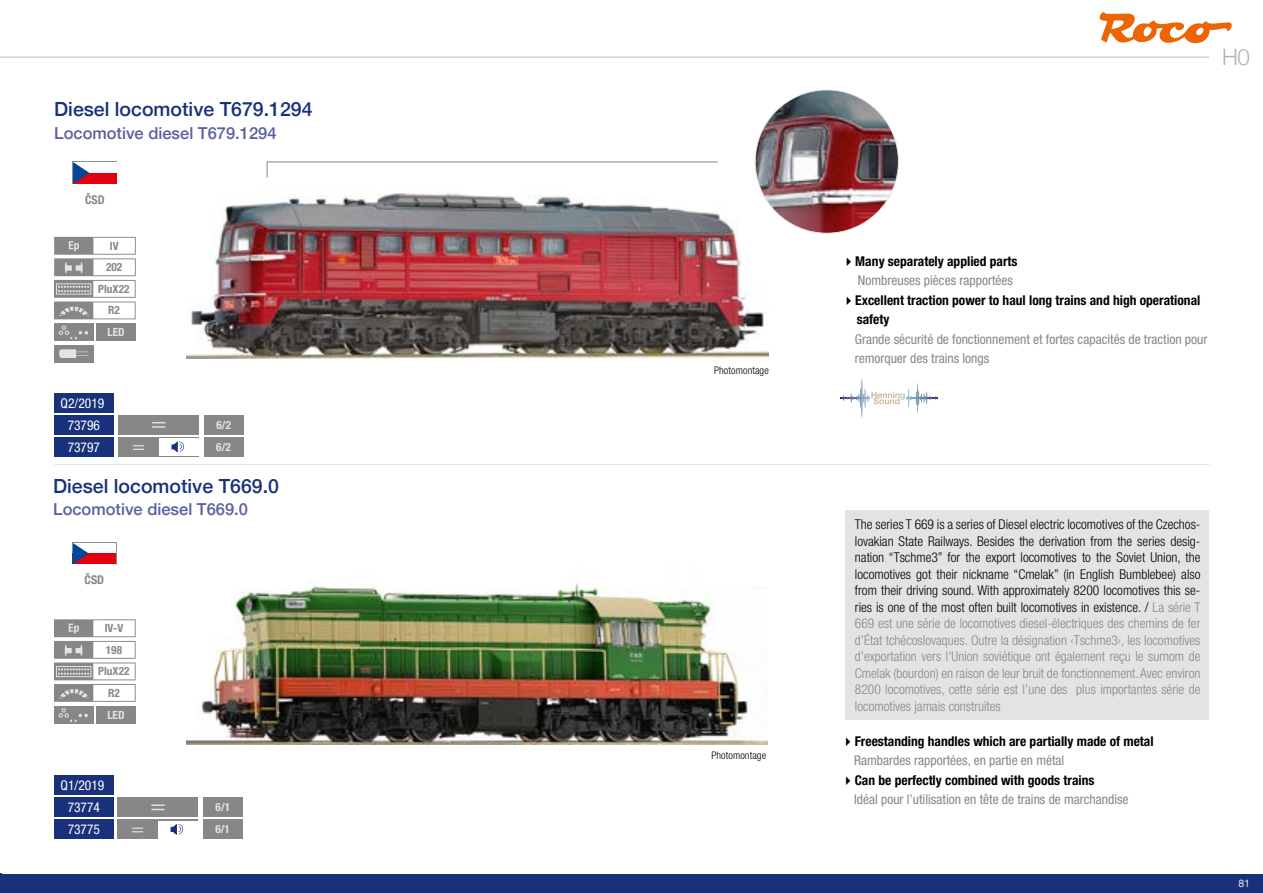
<style>
.page{position:relative;width:1263px;height:893px;background:#fff}
.page>*{position:absolute;margin:0;border:0;box-sizing:border-box;transform-origin:0 0}
.t1{font:300 22.5px "Helvetica Neue";color:#b1b2b3}
.t2{font:500 19.5px "Helvetica Neue";color:#19317b}
.t3{font:500 16.5px "Helvetica Neue";color:#59609e}
.t4{font:300 condensed 13.5px/16.5px "Helvetica Neue LT Std";color:#000;text-align:justify}
.t5{font:700 condensed 13.5px/19.5px "Helvetica Neue LT Std";color:#000}
.t6{font:condensed 13.5px/19.5px "Helvetica Neue LT Std";color:#878786}
.t7{font:condensed 13.5px "Helvetica Neue LT Std";color:#fff}
.t8{font:700 condensed 12px "Helvetica Neue";color:#878786}
.t9{font:700 condensed 11.4px "Helvetica Neue LT Std";color:#878786}
.t10{font:700 condensed 11.4px "Helvetica Neue LT Std";color:#e3e3e3}
.t11{font:300 condensed 10.5px "Helvetica Neue LT Std";letter-spacing:.01em;color:#000}
.t12{font:10.5px "Helvetica Neue";color:#ececed}
.s1{font-weight:400;color:#878786}
.s2{color:#878786}
.s3{color:#000}
.s4{font-weight:700;color:#000}
</style>
<div class="page">
<hr style="left:0;top:57px;width:1263px;height:1px;background:#bdbebe">
<div style="left:1px;top:874px;width:1262px;height:19px;background:#19317b"></div>
<div style="left:1209px;top:43px;width:54px;height:34px;background:#fff"></div>
<svg style="left:1099px;top:12px;width:133px;height:32px"></svg>
<svg style="left:0;top:874px;width:1px;height:19px"></svg>
<svg style="left:54px;top:237px;width:82px;height:82px"></svg>
<hr style="left:55px;top:464px;width:1154px;height:1px;background:#e3e3e3">
<div style="left:119px;top:415px;width:80px;height:19px;background:#878786"></div>
<svg style="left:152px;top:422px;width:13px;height:6px"></svg>
<div style="left:118px;top:798px;width:80px;height:19px;background:#878786"></div>
<svg style="left:151px;top:804px;width:14px;height:6px"></svg>
<div style="left:54px;top:437px;width:60px;height:19px;background:#19317b"></div>
<div style="left:54px;top:415px;width:60px;height:19px;background:#19317b"></div>
<div style="left:54px;top:393px;width:60px;height:19px;background:#19317b"></div>
<div style="left:119px;top:437px;width:80px;height:19px;background:#878786"></div>
<div style="left:159px;top:438px;width:39px;height:18px;background:#fff"></div>
<svg style="left:171px;top:441px;width:13px;height:12px"></svg>
<svg style="left:133px;top:445px;width:11px;height:5px"></svg>
<div style="left:118px;top:820px;width:80px;height:19px;background:#878786"></div>
<div style="left:158px;top:821px;width:39px;height:17px;background:#fff"></div>
<svg style="left:171px;top:824px;width:12px;height:11px"></svg>
<svg style="left:132px;top:828px;width:11px;height:4px"></svg>
<div style="left:204px;top:415px;width:39px;height:19px;background:#878786"></div>
<div style="left:203px;top:798px;width:40px;height:19px;background:#878786"></div>
<div style="left:204px;top:437px;width:39px;height:19px;background:#878786"></div>
<div style="left:203px;top:820px;width:39px;height:19px;background:#878786"></div>
<img style="left:186px;top:186px;width:583px;height:173px">
<div style="left:54px;top:820px;width:60px;height:19px;background:#19317b"></div>
<div style="left:54px;top:798px;width:60px;height:19px;background:#19317b"></div>
<div style="left:54px;top:776px;width:60px;height:19px;background:#19317b"></div>
<div style="left:73px;top:173px;width:44px;height:11px;background:#e3000f"></div>
<svg style="left:73px;top:162px;width:16px;height:22px"></svg>
<div style="left:97px;top:323px;width:39px;height:18px;background:#878786"></div>
<div style="left:54px;top:345px;width:39px;height:18px;background:#878786"></div>
<svg style="left:59px;top:349px;width:29px;height:9px"></svg>
<div style="left:54px;top:323px;width:39px;height:18px;background:#878786"></div>
<svg style="left:59px;top:326px;width:29px;height:14px"></svg>
<hr style="left:906px;top:398px;width:32px;height:1px;background:#2f2a73">
<svg style="left:841px;top:378px;width:96px;height:40px"></svg>
<svg style="left:72px;top:542px;width:45px;height:23px"></svg>
<div style="left:72px;top:543px;width:44px;height:21px;background:#fff"></div>
<div style="left:72px;top:553px;width:44px;height:11px;background:#e3000f"></div>
<svg style="left:72px;top:543px;width:17px;height:21px"></svg>
<svg style="left:54px;top:619px;width:82px;height:83px"></svg>
<div style="left:96px;top:706px;width:40px;height:18px;background:#878786"></div>
<div style="left:54px;top:706px;width:39px;height:18px;background:#878786"></div>
<svg style="left:59px;top:708px;width:29px;height:14px"></svg>
<div style="left:845px;top:510px;width:364px;height:210px;background:#e3e3e3"></div>
<img style="left:187px;top:583px;width:580px;height:161px">
<div style="left:699px;top:567px;width:87px;height:19px;background:#fff"></div>
<img style="left:755px;top:90px;width:143px;height:143px;border-radius:72px">
<svg style="left:266px;top:161px;width:452px;height:17px"></svg>
<h2 class="t2" style="left:54px;top:94px;width:260px">Diesel locomotive T679.1294</h2>
<p class="t3" style="left:54px;top:120px;width:224px">Locomotive diesel T679.1294</p>
<p class="t8" style="left:85px;top:189px;width:21px">ČSD</p>
<p class="t9" style="left:110px;top:239px;width:10px">IV</p>
<p class="t9" style="left:106px;top:260px;width:18px">202</p>
<p class="t9" style="left:98px;top:282px;width:33px">PluX22</p>
<p class="t9" style="left:108px;top:303px;width:13px">R2</p>
<p class="t10" style="left:108px;top:325px;width:19px">LED</p>
<p class="t7" style="left:61px;top:395px;width:45px">Q2/2019</p>
<p class="t7" style="left:68px;top:417px;width:34px">73796</p>
<p class="t7" style="left:68px;top:439px;width:34px">73797</p>
<p class="t10" style="left:216px;top:418px;width:16px">6/2</p>
<p class="t10" style="left:216px;top:440px;width:16px">6/2</p>
<h2 class="t2" style="left:53px;top:470px;width:227px">Diesel locomotive T669.0</h2>
<p class="t3" style="left:53px;top:496px;width:196px">Locomotive diesel T669.0</p>
<p class="t8" style="left:85px;top:570px;width:21px">ČSD</p>
<p class="t9" style="left:105px;top:621px;width:20px">IV-V</p>
<p class="t9" style="left:106px;top:643px;width:18px">198</p>
<p class="t9" style="left:98px;top:664px;width:33px">PluX22</p>
<p class="t10" style="left:107px;top:708px;width:19px">LED</p>
<p class="t9" style="left:108px;top:686px;width:13px">R2</p>
<p class="t7" style="left:61px;top:777px;width:45px">Q1/2019</p>
<p class="t7" style="left:68px;top:800px;width:34px">73774</p>
<p class="t7" style="left:68px;top:822px;width:34px">73775</p>
<p class="t10" style="left:216px;top:800px;width:16px">6/1</p>
<p class="t10" style="left:215px;top:822px;width:16px">6/1</p>
<p class="t11" style="left:714px;top:364px;width:56px">Photomontage</p>
<p class="t11" style="left:711px;top:749px;width:56px">Photomontage</p>
<h1 class="t1" style="left:1222px;top:39px;width:29px">H0</h1>
<p class="t5" style="left:858px;top:251px;width:161px;text-indent:-16px">✔Many separately applied parts<br><span class="s1">Nombreuses pièces rapportées</span></p>
<p class="t5" style="left:857px;top:290px;width:345px;text-indent:-15px">✔Excellent traction power to haul long trains and high operational safety</p>
<p class="t6" style="left:855px;top:329px;width:354px">Grande sécurité de fonctionnement et fortes capacités de traction pour remorquer des trains longs</p>
<p class="t4" style="left:855px;top:516px;width:347px">The series T 669 is a series of Diesel electric locomotives of the Czechos&shy;lovakian State Railways. Besides the derivation from the series desig&shy;nation “Tschme3” for the export locomotives to the Soviet Union, the locomotives got their nickname “Cmelak” (in English Bumblebee) also from their driving sound. With approximately 8200 locomotives this se&shy;ries is one of the most often built locomotives in existence. / <span class="s2">La série T 669 est une série de locomotives diesel-électriques des chemins de fer d’État tchécoslovaques. Outre la désignation ‹Tschme3›, les locomotives d'exportation vers l'Union soviétique ont également reçu le surnom de Cmelak (bourdon) en raison de leur bruit de fonctionnement. Avec environ 8200 locomotives, cette série est l’une des plus importantes série de locomotives jamais construites</span></p>
<p class="t5" style="left:854px;top:731px;width:301px;text-indent:-13px">✔Freestanding handles which are partially made of metal<br><span class="s1">Rambardes rapportées, en partie en métal</span></p>
<p class="t6" style="left:854px;top:770px;width:276px;text-indent:-13px"><span class="s3">✔</span><span class="s4">Can be perfectly combined with goods trains<br></span>Idéal pour l’utilisation en tête de trains de marchandise</p>
<p class="t12" style="left:1238px;top:876px;width:13px">81</p>
</div>
